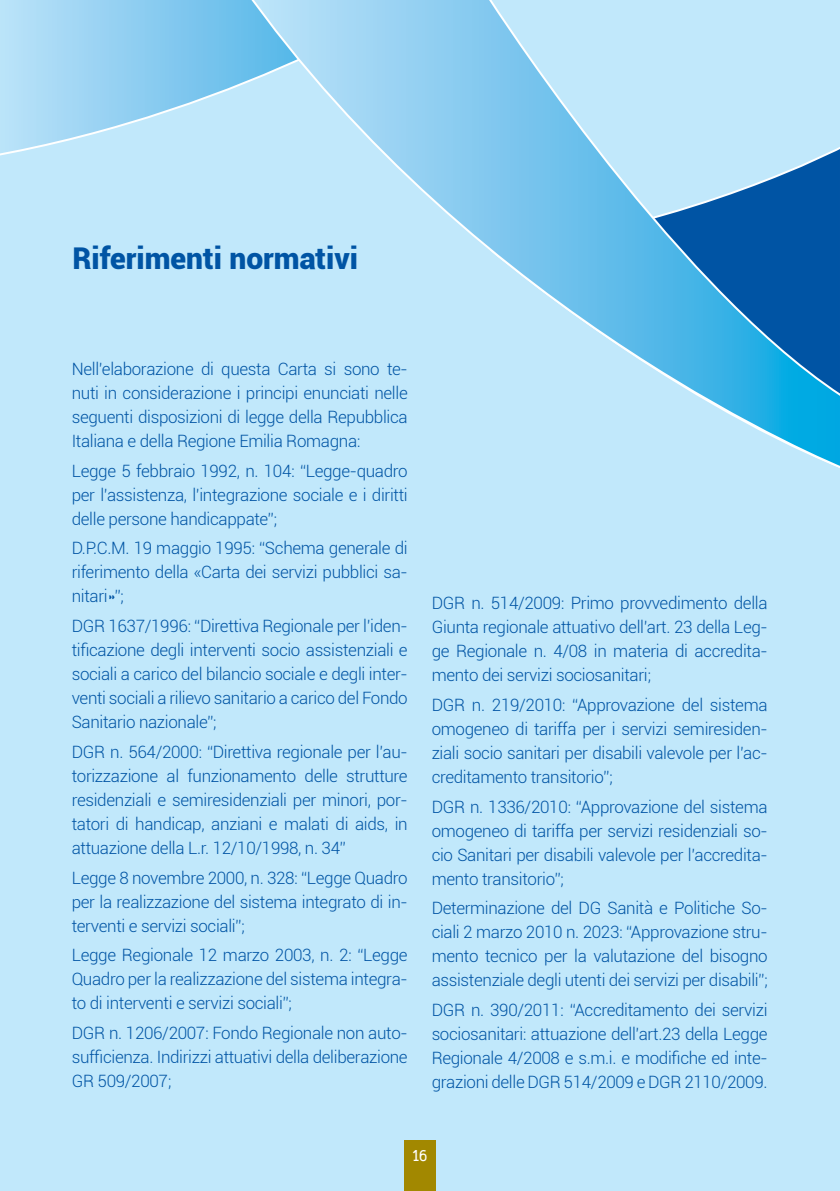
<style>
.page{position:relative;width:840px;height:1191px;background:#fff}
.page>*{position:absolute;margin:0;border:0;box-sizing:border-box;transform-origin:0 0}
.t1{font:900 30px "Roboto";color:#0054a4}
.t2{font:300 17px/24px "Roboto";letter-spacing:-.02em;color:#0054a4;text-align:justify}
.t3{font:16px "Casper";color:#fff}
</style>
<div class="page">
<div style="left:0;top:0;width:839px;height:1191px;background:#c1e8fb"></div>
<svg style="left:0;top:0;width:238px;height:156px"></svg>
<svg style="left:238px;top:0;width:601px;height:468px"></svg>
<div style="left:404px;top:1140px;width:31px;height:51px;background:#a28800"></div>
<h1 class="t1" style="left:72px;top:237px;width:287px">Riferimenti normativi</h1>
<p class="t2" style="left:72px;top:356px;width:337px">Nell’elaborazione di questa Carta si sono te&shy;nuti in considerazione i principi enunciati nelle seguenti disposizioni di legge della Repubblica Italiana e della Regione Emilia Romagna:</p>
<p class="t2" style="left:72px;top:458px;width:337px">Legge 5 febbraio 1992, n. 104: “Legge-quadro per l’assistenza, l’integrazione sociale e i diritti delle persone handicappate”;</p>
<p class="t2" style="left:72px;top:536px;width:337px">D.P.C.M. 19 maggio 1995: “Schema generale di riferimento della «Carta dei servizi pubblici sa&shy;nitari»”;</p>
<p class="t2" style="left:72px;top:613px;width:337px">DGR 1637/1996: “Direttiva Regionale per l’iden&shy;tificazione degli interventi socio assistenziali e sociali a carico del bilancio sociale e degli inter&shy;venti sociali a rilievo sanitario a carico del Fondo Sanitario nazionale”;</p>
<p class="t2" style="left:72px;top:739px;width:337px">DGR n. 564/2000: “Direttiva regionale per l’au&shy;torizzazione al funzionamento delle strutture residenziali e semiresidenziali per minori, por&shy;tatori di handicap, anziani e malati di aids, in attuazione della L.r. 12/10/1998, n. 34”</p>
<p class="t2" style="left:72px;top:865px;width:337px">Legge 8 novembre 2000, n. 328: “Legge Quadro per la realizzazione del sistema integrato di in&shy;terventi e servizi sociali”;</p>
<p class="t2" style="left:72px;top:942px;width:337px">Legge Regionale 12 marzo 2003, n. 2: “Legge Quadro per la realizzazione del sistema integra&shy;to di interventi e servizi sociali”;</p>
<p class="t2" style="left:72px;top:1020px;width:337px">DGR n. 1206/2007: Fondo Regionale non auto&shy;sufficienza. Indirizzi attuativi della deliberazione GR 509/2007;</p>
<p class="t2" style="left:431px;top:590px;width:337px">DGR n. 514/2009: Primo provvedimento della Giunta regionale attuativo dell’art. 23 della Leg&shy;ge Regionale n. 4/08 in materia di accredita&shy;mento dei servizi sociosanitari;</p>
<p class="t2" style="left:431px;top:692px;width:337px">DGR n. 219/2010: “Approvazione del sistema omogeneo di tariffa per i servizi semiresiden&shy;ziali socio sanitari per disabili valevole per l’ac&shy;creditamento transitorio”;</p>
<p class="t2" style="left:431px;top:794px;width:337px">DGR n. 1336/2010: “Approvazione del sistema omogeneo di tariffa per servizi residenziali so&shy;cio Sanitari per disabili valevole per l’accredita&shy;mento transitorio”;</p>
<p class="t2" style="left:431px;top:895px;width:337px">Determinazione del DG Sanità e Politiche So&shy;ciali 2 marzo 2010 n. 2023: “Approvazione stru&shy;mento tecnico per la valutazione del bisogno assistenziale degli utenti dei servizi per disabili”;</p>
<p class="t2" style="left:431px;top:997px;width:337px">DGR n. 390/2011: “Accreditamento dei servizi sociosanitari: attuazione dell’art.23 della Legge Regionale 4/2008 e s.m.i. e modifiche ed inte&shy;grazioni delle DGR 514/2009 e DGR 2110/2009.</p>
<p class="t3" style="left:412px;top:1146px;width:16px">16</p>
</div>
